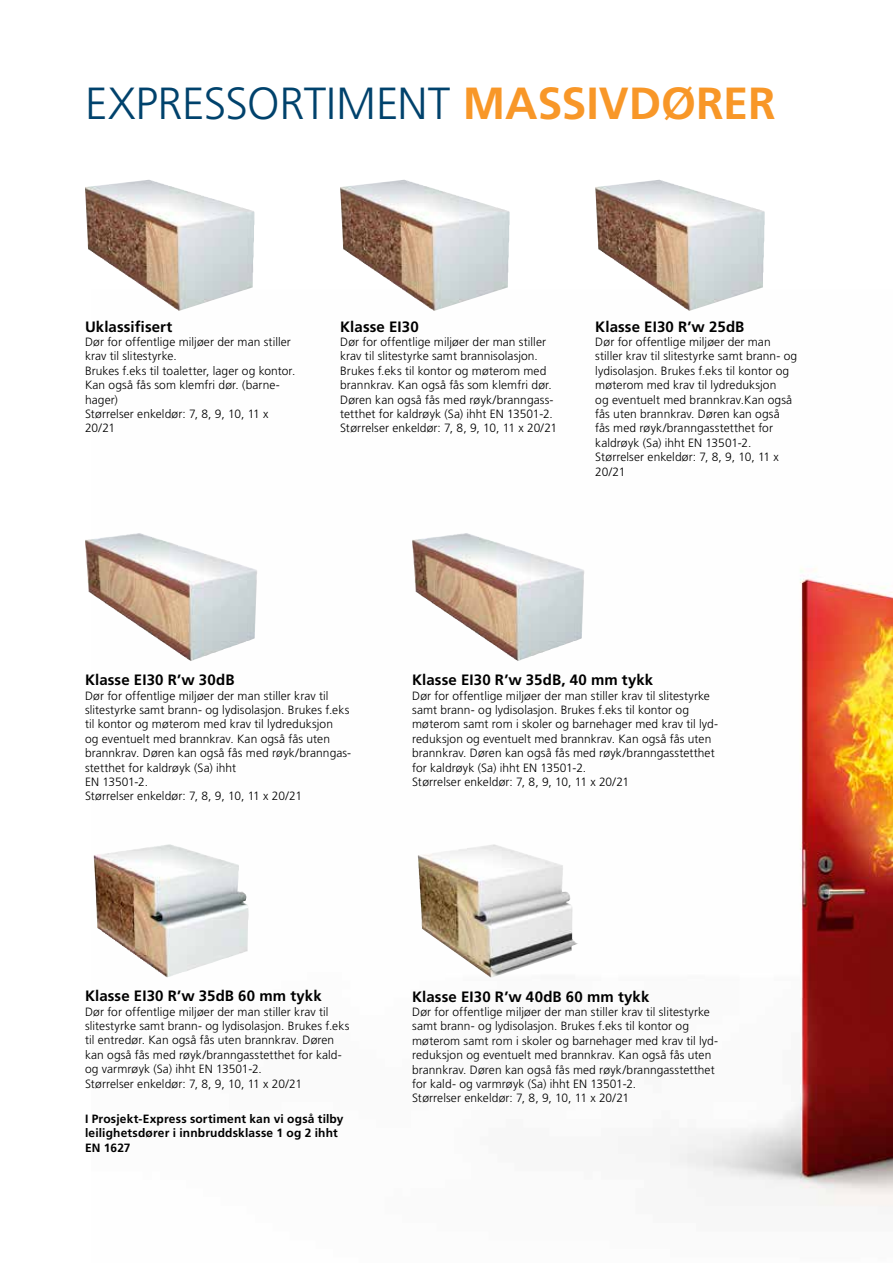
<style>
.page{position:relative;width:893px;height:1263px;background:#fff}
.page>*{position:absolute;margin:0;border:0;box-sizing:border-box;transform-origin:0 0}
.t1{font:300 45px "Frutiger LT Std";letter-spacing:-.01em;color:#00426c}
.t2{font:700 15px "Frutiger LT Std";letter-spacing:.01em;color:#000}
.t3{font:300 12px/14.4px "Frutiger LT Std";letter-spacing:.005em;color:#000}
.t4{font:700 12px/14.4px "Frutiger LT Std";letter-spacing:.015em;color:#000}
.s1{font-weight:700;color:#f89728}
</style>
<div class="page">
<img style="left:93px;top:546px;width:800px;height:661px">
<img style="left:85px;top:187px;width:170px;height:124px">
<img style="left:340px;top:187px;width:170px;height:124px">
<img style="left:595px;top:185px;width:170px;height:126px">
<img style="left:94px;top:844px;width:155px;height:133px">
<img style="left:85px;top:533px;width:99px;height:124px">
<img style="left:412px;top:533px;width:96px;height:121px">
<img style="left:418px;top:855px;width:54px;height:109px">
<h1 class="t1" style="left:85px;top:78px;width:692px">EXPRESSORTIMENT <span class="s1">MASSIVDØRER</span></h1>
<p class="t2" style="left:85px;top:318px;width:89px">Uklassifisert</p>
<p class="t3" style="left:85px;top:335px;width:212px">Dør for offentlige miljøer der man stiller krav til slitestyrke.<br>Brukes f.eks til toaletter, lager og kontor.<br>Kan også fås som klemfri dør. (barne&shy;hager)<br>Størrelser enkeldør: 7, 8, 9, 10, 11 x<br>20/21</p>
<p class="t2" style="left:340px;top:318px;width:80px">Klasse EI30</p>
<p class="t3" style="left:340px;top:335px;width:219px">Dør for offentlige miljøer der man stiller krav til slitestyrke samt brannisolasjon.<br>Brukes f.eks til kontor og møterom med brannkrav. Kan også fås som klemfri dør.<br>Døren kan også fås med røyk/branngass&shy;tetthet for kaldrøyk (Sa) ihht EN 13501-2.<br>Størrelser enkeldør: 7, 8, 9, 10, 11 x 20/21</p>
<p class="t2" style="left:595px;top:318px;width:151px">Klasse EI30 R’w 25dB</p>
<p class="t3" style="left:595px;top:335px;width:203px">Dør for offentlige miljøer der man stiller krav til slitestyrke samt brann- og lydisolasjon. Brukes f.eks til kontor og møterom med krav til lydreduksjon<br>og eventuelt med brannkrav.Kan også fås uten brannkrav. Døren kan også fås med røyk/branngasstetthet for kaldrøyk (Sa) ihht EN 13501-2.<br>Størrelser enkeldør: 7, 8, 9, 10, 11 x 20/21</p>
<p class="t2" style="left:85px;top:671px;width:151px">Klasse EI30 R’w 30dB</p>
<p class="t3" style="left:85px;top:688px;width:268px">Dør for offentlige miljøer der man stiller krav til slitestyrke samt brann- og lydisolasjon. Brukes f.eks til kontor og møterom med krav til lydreduksjon<br>og eventuelt med brannkrav. Kan også fås uten brannkrav. Døren kan også fås med røyk/branngas&shy;stetthet for kaldrøyk (Sa) ihht<br>EN 13501-2.<br>Størrelser enkeldør: 7, 8, 9, 10, 11 x 20/21</p>
<p class="t2" style="left:412px;top:671px;width:243px">Klasse EI30 R’w 35dB, 40 mm tykk</p>
<p class="t3" style="left:412px;top:688px;width:308px">Dør for offentlige miljøer der man stiller krav til slitestyrke samt brann- og lydisolasjon. Brukes f.eks til kontor og møterom samt rom i skoler og barnehager med krav til lyd&shy;reduksjon og eventuelt med brannkrav. Kan også fås uten brannkrav. Døren kan også fås med røyk/branngasstetthet for kaldrøyk (Sa) ihht EN 13501-2.<br>Størrelser enkeldør: 7, 8, 9, 10, 11 x 20/21</p>
<p class="t2" style="left:85px;top:987px;width:238px">Klasse EI30 R’w 35dB 60 mm tykk</p>
<p class="t3" style="left:85px;top:1004px;width:266px">Dør for offentlige miljøer der man stiller krav til slitestyrke samt brann- og lydisolasjon. Brukes f.eks til entredør. Kan også fås uten brannkrav. Døren kan også fås med røyk/branngasstetthet for kald&shy;og varmrøyk (Sa) ihht EN 13501-2.<br>Størrelser enkeldør: 7, 8, 9, 10, 11 x 20/21</p>
<p class="t4" style="left:85px;top:1112px;width:260px">I Prosjekt-Express sortiment kan vi også tilby leilighetsdører i innbruddsklasse 1 og 2 ihht<br>EN 1627</p>
<p class="t2" style="left:412px;top:988px;width:239px">Klasse EI30 R’w 40dB 60 mm tykk</p>
<p class="t3" style="left:412px;top:1005px;width:308px">Dør for offentlige miljøer der man stiller krav til slitestyrke samt brann- og lydisolasjon. Brukes f.eks til kontor og møterom samt rom i skoler og barnehager med krav til lyd&shy;reduksjon og eventuelt med brannkrav. Kan også fås uten brannkrav. Døren kan også fås med røyk/branngasstetthet for kald- og varmrøyk (Sa) ihht EN 13501-2.<br>Størrelser enkeldør: 7, 8, 9, 10, 11 x 20/21</p>
</div>
